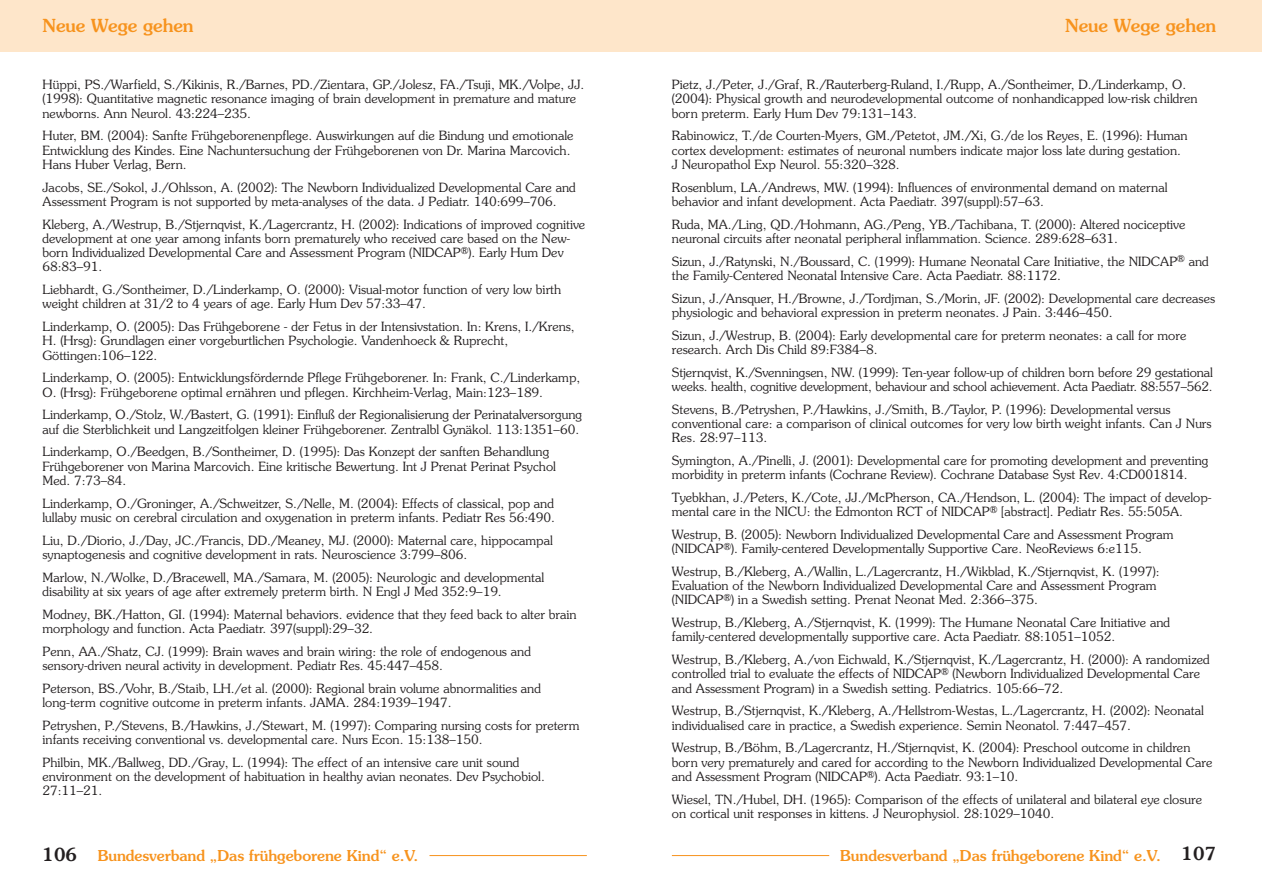
<style>
.page{position:relative;width:1263px;height:893px;background:#fff}
.page>*{position:absolute;margin:0;border:0;box-sizing:border-box;transform-origin:0 0}
.t1{font:500 18px "Souvenir";color:#f7931d}
.t2{font:500 18px "Souvenir";color:#231f20}
.t3{font:500 15px "Souvenir";color:#f7931d}
.t4{font:300 12.75px/14.2px "Souvenir";color:#231f20}
.s1{font-size:18px;color:#231f20}
</style>
<div class="page">
<div style="left:629px;top:0;width:633px;height:51px;background:#fee6ca"></div>
<hr style="left:672px;top:855px;width:157px;height:1px;background:#f7931d">
<hr style="left:429px;top:855px;width:158px;height:1px;background:#f7931d">
<div style="left:0;top:0;width:629px;height:51px;background:#fee6ca"></div>
<h1 class="t1" style="left:43px;top:18px;width:153px">Neue Wege gehen</h1>
<h1 class="t1" style="left:1065px;top:18px;width:153px">Neue Wege gehen</h1>
<p class="t4" style="left:43px;top:78px;width:543px">Hüppi, PS./Warfield, S./Kikinis, R./Barnes, PD./Zientara, GP./Jolesz, FA./Tsuji, MK./Volpe, JJ. (1998): Quantitative magnetic resonance imaging of brain development in premature and mature newborns. Ann Neurol. 43:224–235.</p>
<p class="t4" style="left:43px;top:130px;width:532px">Huter, BM. (2004): Sanfte Frühgeborenenpflege. Auswirkungen auf die Bindung und emotionale<br>Entwicklung des Kindes. Eine Nachuntersuchung der Frühgeborenen von Dr. Marina Marcovich.<br>Hans Huber Verlag, Bern.</p>
<p class="t4" style="left:43px;top:181px;width:535px">Jacobs, SE./Sokol, J./Ohlsson, A. (2002): The Newborn Individualized Developmental Care and<br>Assessment Program is not supported by meta-analyses of the data. J Pediatr. 140:699–706.</p>
<p class="t4" style="left:43px;top:218px;width:544px">Kleberg, A./Westrup, B./Stjernqvist, K./Lagercrantz, H. (2002): Indications of improved cognitive development at one year among infants born prematurely who received care based on the New&shy;born Individualized Developmental Care and Assessment Program (NIDCAP<sup>®</sup>). Early Hum Dev 68:83–91.</p>
<p class="t4" style="left:43px;top:283px;width:520px">Liebhardt, G./Sontheimer, D./Linderkamp, O. (2000): Visual-motor function of very low birth weight children at 31/2 to 4 years of age. Early Hum Dev 57:33–47.</p>
<p class="t4" style="left:43px;top:320px;width:534px">Linderkamp, O. (2005): Das Frühgeborene - der Fetus in der Intensivstation. In: Krens, I./Krens,<br>H. (Hrsg): Grundlagen einer vorgeburtlichen Psychologie. Vandenhoeck &amp; Ruprecht,<br>Göttingen:106–122.</p>
<p class="t4" style="left:43px;top:372px;width:539px">Linderkamp, O. (2005): Entwicklungsfördernde Pflege Frühgeborener. In: Frank, C./Linderkamp,<br>O. (Hrsg): Frühgeborene optimal ernähren und pflegen. Kirchheim-Verlag, Main:123–189.</p>
<p class="t4" style="left:43px;top:409px;width:541px">Linderkamp, O./Stolz, W./Bastert, G. (1991): Einfluß der Regionalisierung der Perinatalversorgung auf die Sterblichkeit und Langzeitfolgen kleiner Frühgeborener. Zentralbl Gynäkol. 113:1351–60.</p>
<p class="t4" style="left:43px;top:446px;width:515px">Linderkamp, O./Beedgen, B./Sontheimer, D. (1995): Das Konzept der sanften Behandlung<br>Frühgeborener von Marina Marcovich. Eine kritische Bewertung. Int J Prenat Perinat Psychol<br>Med. 7:73–84.</p>
<p class="t4" style="left:43px;top:497px;width:514px">Linderkamp, O./Groninger, A./Schweitzer, S./Nelle, M. (2004): Effects of classical, pop and lullaby music on cerebral circulation and oxygenation in preterm infants. Pediatr Res 56:490.</p>
<p class="t4" style="left:43px;top:534px;width:512px">Liu, D./Diorio, J./Day, JC./Francis, DD./Meaney, MJ. (2000): Maternal care, hippocampal synaptogenesis and cognitive development in rats. Neuroscience 3:799–806.</p>
<p class="t4" style="left:43px;top:571px;width:503px">Marlow, N./Wolke, D./Bracewell, MA./Samara, M. (2005): Neurologic and developmental disability at six years of age after extremely preterm birth. N Engl J Med 352:9–19.</p>
<p class="t4" style="left:43px;top:608px;width:536px">Modney, BK./Hatton, GI. (1994): Maternal behaviors. evidence that they feed back to alter brain morphology and function. Acta Paediatr. 397(suppl):29–32.</p>
<p class="t4" style="left:43px;top:645px;width:490px">Penn, AA./Shatz, CJ. (1999): Brain waves and brain wiring: the role of endogenous and sensory-driven neural activity in development. Pediatr Res. 45:447–458.</p>
<p class="t4" style="left:43px;top:682px;width:500px">Peterson, BS./Vohr, B./Staib, LH./et al. (2000): Regional brain volume abnormalities and long-term cognitive outcome in preterm infants. JAMA. 284:1939–1947.</p>
<p class="t4" style="left:43px;top:719px;width:539px">Petryshen, P./Stevens, B./Hawkins, J./Stewart, M. (1997): Comparing nursing costs for preterm infants receiving conventional vs. developmental care. Nurs Econ. 15:138–150.</p>
<p class="t4" style="left:43px;top:756px;width:504px">Philbin, MK./Ballweg, DD./Gray, L. (1994): The effect of an intensive care unit sound environment on the development of habituation in healthy avian neonates. Dev Psychobiol.<br>27:11–21.</p>
<p class="t4" style="left:672px;top:78px;width:527px">Pietz, J./Peter, J./Graf, R./Rauterberg-Ruland, I./Rupp, A./Sontheimer, D./Linderkamp, O. (2004): Physical growth and neurodevelopmental outcome of nonhandicapped low-risk children born preterm. Early Hum Dev 79:131–143.</p>
<p class="t4" style="left:672px;top:130px;width:517px">Rabinowicz, T./de Courten-Myers, GM./Petetot, JM./Xi, G./de los Reyes, E. (1996): Human cortex development: estimates of neuronal numbers indicate major loss late during gestation.<br>J Neuropathol Exp Neurol. 55:320–328.</p>
<p class="t4" style="left:672px;top:181px;width:497px">Rosenblum, LA./Andrews, MW. (1994): Influences of environmental demand on maternal behavior and infant development. Acta Paediatr. 397(suppl):57–63.</p>
<p class="t4" style="left:672px;top:218px;width:515px">Ruda, MA./Ling, QD./Hohmann, AG./Peng, YB./Tachibana, T. (2000): Altered nociceptive neuronal circuits after neonatal peripheral inflammation. Science. 289:628–631.</p>
<p class="t4" style="left:672px;top:255px;width:538px">Sizun, J./Ratynski, N./Boussard, C. (1999): Humane Neonatal Care Initiative, the NIDCAP<sup>®</sup> and the Family-Centered Neonatal Intensive Care. Acta Paediatr. 88:1172.</p>
<p class="t4" style="left:672px;top:292px;width:545px">Sizun, J./Ansquer, H./Browne, J./Tordjman, S./Morin, JF. (2002): Developmental care decreases physiologic and behavioral expression in preterm neonates. J Pain. 3:446–450.</p>
<p class="t4" style="left:672px;top:329px;width:516px">Sizun, J./Westrup, B. (2004): Early developmental care for preterm neonates: a call for more research. Arch Dis Child 89:F384–8.</p>
<p class="t4" style="left:672px;top:366px;width:543px">Stjernqvist, K./Svenningsen, NW. (1999): Ten-year follow-up of children born before 29 gestational weeks. health, cognitive development, behaviour and school achievement. Acta Paediatr. 88:557–562.</p>
<p class="t4" style="left:672px;top:403px;width:541px">Stevens, B./Petryshen, P./Hawkins, J./Smith, B./Taylor, P. (1996): Developmental versus conventional care: a comparison of clinical outcomes for very low birth weight infants. Can J Nurs<br>Res. 28:97–113.</p>
<p class="t4" style="left:672px;top:454px;width:538px">Symington, A./Pinelli, J. (2001): Developmental care for promoting development and preventing morbidity in preterm infants (Cochrane Review). Cochrane Database Syst Rev. 4:CD001814.</p>
<p class="t4" style="left:672px;top:491px;width:541px">Tyebkhan, J./Peters, K./Cote, JJ./McPherson, CA./Hendson, L. (2004): The impact of develop&shy;mental care in the NICU: the Edmonton RCT of NIDCAP<sup>®</sup> [abstract]. Pediatr Res. 55:505A.</p>
<p class="t4" style="left:672px;top:528px;width:503px">Westrup, B. (2005): Newborn Individualized Developmental Care and Assessment Program (NIDCAP<sup>®</sup>). Family-centered Developmentally Supportive Care. NeoReviews 6:e115.</p>
<p class="t4" style="left:672px;top:565px;width:489px">Westrup, B./Kleberg, A./Wallin, L./Lagercrantz, H./Wikblad, K./Stjernqvist, K. (1997):<br>Evaluation of the Newborn Individualized Developmental Care and Assessment Program (NIDCAP<sup>®</sup>) in a Swedish setting. Prenat Neonat Med. 2:366–375.</p>
<p class="t4" style="left:672px;top:616px;width:500px">Westrup, B./Kleberg, A./Stjernqvist, K. (1999): The Humane Neonatal Care Initiative and family-centered developmentally supportive care. Acta Paediatr. 88:1051–1052.</p>
<p class="t4" style="left:672px;top:653px;width:539px">Westrup, B./Kleberg, A./von Eichwald, K./Stjernqvist, K./Lagercrantz, H. (2000): A randomized controlled trial to evaluate the effects of NIDCAP<sup>®</sup> (Newborn Individualized Developmental Care and Assessment Program) in a Swedish setting. Pediatrics. 105:66–72.</p>
<p class="t4" style="left:672px;top:705px;width:533px">Westrup, B./Stjernqvist, K./Kleberg, A./Hellstrom-Westas, L./Lagercrantz, H. (2002): Neonatal individualised care in practice, a Swedish experience. Semin Neonatol. 7:447–457.</p>
<p class="t4" style="left:672px;top:742px;width:542px">Westrup, B./Böhm, B./Lagercrantz, H./Stjernqvist, K. (2004): Preschool outcome in children born very prematurely and cared for according to the Newborn Individualized Developmental Care and Assessment Program (NIDCAP<sup>®</sup>). Acta Paediatr. 93:1–10.</p>
<p class="t4" style="left:672px;top:793px;width:532px">Wiesel, TN./Hubel, DH. (1965): Comparison of the effects of unilateral and bilateral eye closure on cortical unit responses in kittens. J Neurophysiol. 28:1029–1040.</p>
<p class="t3" style="left:43px;top:850px;width:377px"><span class="s1">106</span> Bundesverband „Das frühgeborene Kind“ e.V.</p>
<p class="t3" style="left:840px;top:850px;width:322px">Bundesverband „Das frühgeborene Kind“ e.V.</p>
<h1 class="t2" style="left:1182px;top:846px;width:36px">107</h1>
</div>
